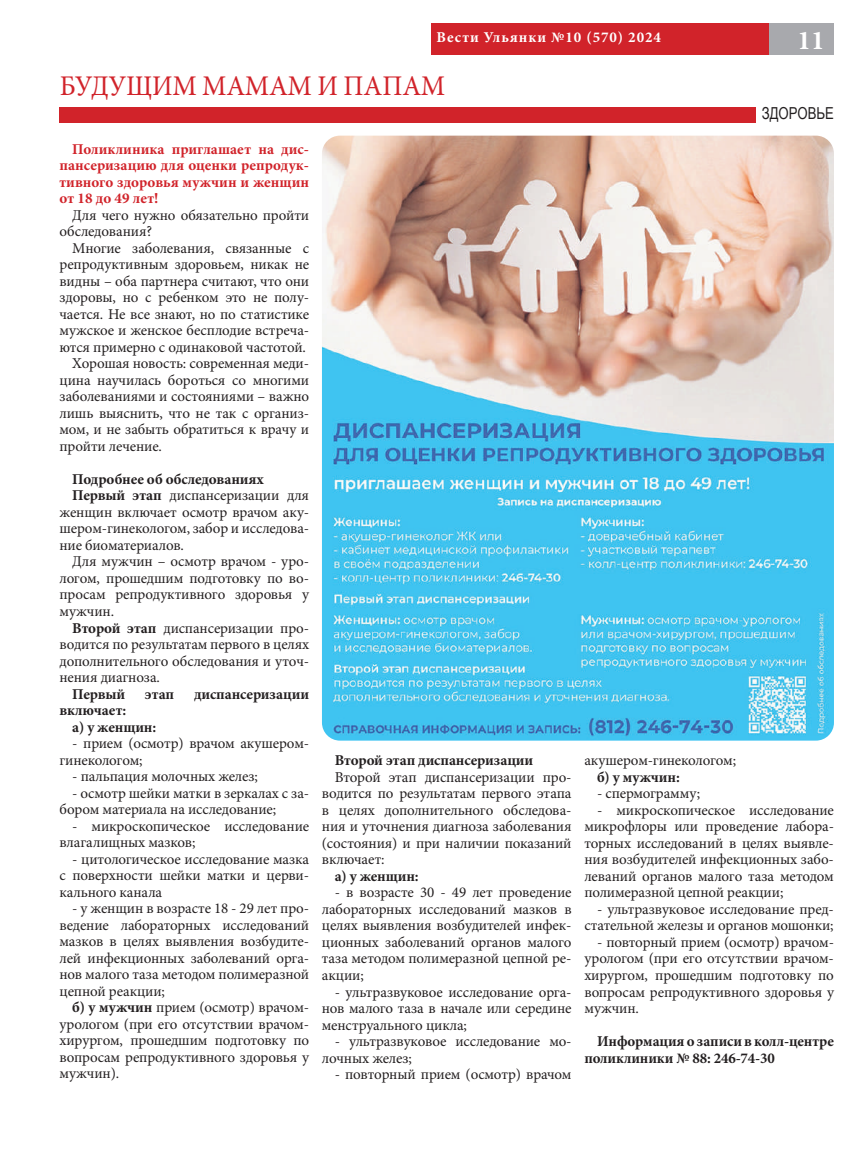
<style>
.page{position:relative;width:851px;height:1170px;background:#fff}
.page>*{position:absolute;margin:0;border:0;box-sizing:border-box;transform-origin:0 0}
.t1{font:28.5px "Minion Pro";letter-spacing:-.01em;color:#d1232a;scale:.96 1}
.t2{font:700 27px "Minion Pro";color:#fff}
.t3{font:16.5px "Arial Narrow";color:#231f20}
.t4{font:15px/16.5px "Minion Pro";letter-spacing:-.01em;color:#231f20;text-align:justify}
.t5{font:700 15px/16.5px "Minion Pro";letter-spacing:-.01em;color:#231f20}
.t6{font:700 15px/16.5px "Minion Pro";color:#d1232a;text-align:justify}
.t7{font:700 15px "Minion Pro";letter-spacing:.06em;color:#fff}
.s1{font-weight:700}
</style>
<div class="page">
<div style="left:431px;top:23px;width:339px;height:32px;background:#d1232a"></div>
<div style="left:769px;top:23px;width:64px;height:32px;background:#a8a9ad"></div>
<div style="left:59px;top:107px;width:696px;height:15px;background:#d1232a"></div>
<img style="left:322px;top:136px;width:511px;height:604px;border-radius:18px">
<p class="t7" style="left:436px;top:31px;width:226px">Вести Ульянки №10 (570) 2024</p>
<h2 class="t2" style="left:797px;top:30px;width:28px">11</h2>
<h1 class="t1" style="left:60px;top:68px;width:403px">БУДУЩИМ МАМАМ И ПАПАМ</h1>
<p class="t6" style="left:59px;top:142px;width:251px;text-indent:13px">Поликлиника приглашает на дис&shy;пансеризацию для оценки репродук&shy;тивного здоровья мужчин и женщин от 18 до 49 лет!</p>
<p class="t4" style="left:59px;top:206px;width:251px;text-indent:13px">Для чего нужно обязательно пройти обследования?</p>
<p class="t4" style="left:72px;top:239px;width:238px">Многие заболевания, связанные с</p>
<p class="t4" style="left:59px;top:256px;width:251px">репродуктивным здоровьем, никак не</p>
<p class="t4" style="left:59px;top:272px;width:251px">видны – оба партнера считают, что они</p>
<p class="t4" style="left:59px;top:289px;width:251px">здоровы, но с ребенком это не полу-</p>
<p class="t4" style="left:59px;top:305px;width:251px">чается. Не все знают, но по статистике</p>
<p class="t4" style="left:59px;top:322px;width:251px">мужское и женское бесплодие встреча-</p>
<p class="t4" style="left:59px;top:338px;width:248px">ются примерно с одинаковой частотой.</p>
<p class="t4" style="left:72px;top:355px;width:238px">Хорошая новость: современная меди-</p>
<p class="t4" style="left:59px;top:371px;width:251px">цина научилась бороться со многими</p>
<p class="t4" style="left:59px;top:388px;width:251px">заболеваниями и состояниями – важно</p>
<p class="t4" style="left:59px;top:404px;width:251px">лишь выяснить, что не так с организ-</p>
<p class="t4" style="left:59px;top:421px;width:251px">мом, и не забыть обратиться к врачу и</p>
<p class="t4" style="left:59px;top:437px;width:104px">пройти лечение.</p>
<p class="t5" style="left:72px;top:472px;width:193px">Подробнее об обследованиях</p>
<p class="t4" style="left:72px;top:487px;width:238px"><span class="s1">Первый этап</span> диспансеризации для</p>
<p class="t4" style="left:59px;top:503px;width:251px">женщин включает осмотр врачом аку-</p>
<p class="t4" style="left:59px;top:520px;width:251px">шером-гинекологом, забор и исследова-</p>
<p class="t4" style="left:59px;top:536px;width:126px">ние биоматериалов.</p>
<p class="t4" style="left:72px;top:553px;width:238px">Для мужчин – осмотр врачом - уро-</p>
<p class="t4" style="left:59px;top:569px;width:251px">логом, прошедшим подготовку по во-</p>
<p class="t4" style="left:59px;top:586px;width:251px">просам репродуктивного здоровья у</p>
<p class="t4" style="left:59px;top:602px;width:56px">мужчин.</p>
<p class="t4" style="left:72px;top:619px;width:238px"><span class="s1">Второй этап</span> диспансеризации про-</p>
<p class="t4" style="left:59px;top:635px;width:251px">водится по результатам первого в целях</p>
<p class="t4" style="left:59px;top:652px;width:251px">дополнительного обследования и уточ-</p>
<p class="t4" style="left:59px;top:668px;width:102px">нения диагноза.</p>
<p class="t5" style="left:72px;top:686px;width:54px">Первый</p>
<p class="t5" style="left:145px;top:686px;width:31px">этап</p>
<p class="t5" style="left:194px;top:686px;width:117px">диспансеризации</p>
<p class="t5" style="left:72px;top:703px;width:86px;text-indent:-13px">включает:<br>а) у женщин:</p>
<p class="t4" style="left:59px;top:734px;width:251px;text-indent:13px">- прием (осмотр) врачом акушером&shy;гинекологом;</p>
<p class="t4" style="left:72px;top:767px;width:187px">- пальпация молочных желез;</p>
<p class="t4" style="left:59px;top:784px;width:251px;text-indent:13px">- осмотр шейки матки в зеркалах с за&shy;бором материала на исследование;</p>
<p class="t4" style="left:59px;top:817px;width:251px;text-indent:13px">- микроскопическое исследование влагалищных мазков;</p>
<p class="t4" style="left:59px;top:850px;width:251px;text-indent:13px">- цитологическое исследование мазка с поверхности шейки матки и церви&shy;кального канала</p>
<p class="t4" style="left:59px;top:899px;width:251px;text-indent:13px">- у женщин в возрасте 18 - 29 лет про&shy;ведение лабораторных исследований мазков в целях выявления возбудите&shy;лей инфекционных заболеваний орга&shy;нов малого таза методом полимеразной цепной реакции;</p>
<p class="t4" style="left:59px;top:998px;width:251px;text-indent:13px"><span class="s1">б) у мужчин</span> прием (осмотр) врачом&shy;урологом (при его отсутствии врачом&shy;хирургом, прошедшим подготовку по вопросам репродуктивного здоровья у мужчин).</p>
<p class="t5" style="left:334px;top:753px;width:200px">Второй этап диспансеризации</p>
<p class="t4" style="left:322px;top:768px;width:251px;text-indent:13px">Второй этап диспансеризации про&shy;водится по результатам первого этапа в целях дополнительного обследова&shy;ния и уточнения диагноза заболевания (состояния) и при наличии показаний включает:</p>
<p class="t5" style="left:334px;top:869px;width:86px">а) у женщин:</p>
<p class="t4" style="left:322px;top:883px;width:251px;text-indent:13px">- в возрасте 30 - 49 лет проведение лабораторных исследований мазков в целях выявления возбудителей инфек&shy;ционных заболеваний органов малого таза методом полимеразной цепной ре&shy;акции;</p>
<p class="t4" style="left:322px;top:982px;width:251px;text-indent:13px">- ультразвуковое исследование орга&shy;нов малого таза в начале или середине менструального цикла;</p>
<p class="t4" style="left:322px;top:1032px;width:251px;text-indent:13px">- ультразвуковое исследование мо&shy;лочных желез;</p>
<p class="t4" style="left:334px;top:1065px;width:238px">- повторный прием (осмотр) врачом</p>
<p class="t3" style="left:761px;top:104px;width:74px">ЗДОРОВЬЕ</p>
<p class="t4" style="left:584px;top:751px;width:153px">акушером-гинекологом;</p>
<p class="t5" style="left:597px;top:770px;width:84px">б) у мужчин:</p>
<p class="t4" style="left:597px;top:784px;width:104px">- спермограмму;</p>
<p class="t4" style="left:584px;top:801px;width:251px;text-indent:13px">- микроскопическое исследование микрофлоры или проведение лабора&shy;торных исследований в целях выявле&shy;ния возбудителей инфекционных забо&shy;леваний органов малого таза методом полимеразной цепной реакции;</p>
<p class="t4" style="left:584px;top:900px;width:251px;text-align:right">- ультразвуковое исследование пред&shy;стательной железы и органов мошонки;</p>
<p class="t4" style="left:584px;top:933px;width:251px;text-indent:13px">- повторный прием (осмотр) врачом&shy;урологом (при его отсутствии врачом&shy;хирургом, прошедшим подготовку по вопросам репродуктивного здоровья у мужчин.</p>
<p class="t5" style="left:584px;top:1034px;width:251px;text-indent:13px">Информация о записи в колл-центре поликлиники № 88: 246-74-30</p>
</div>
